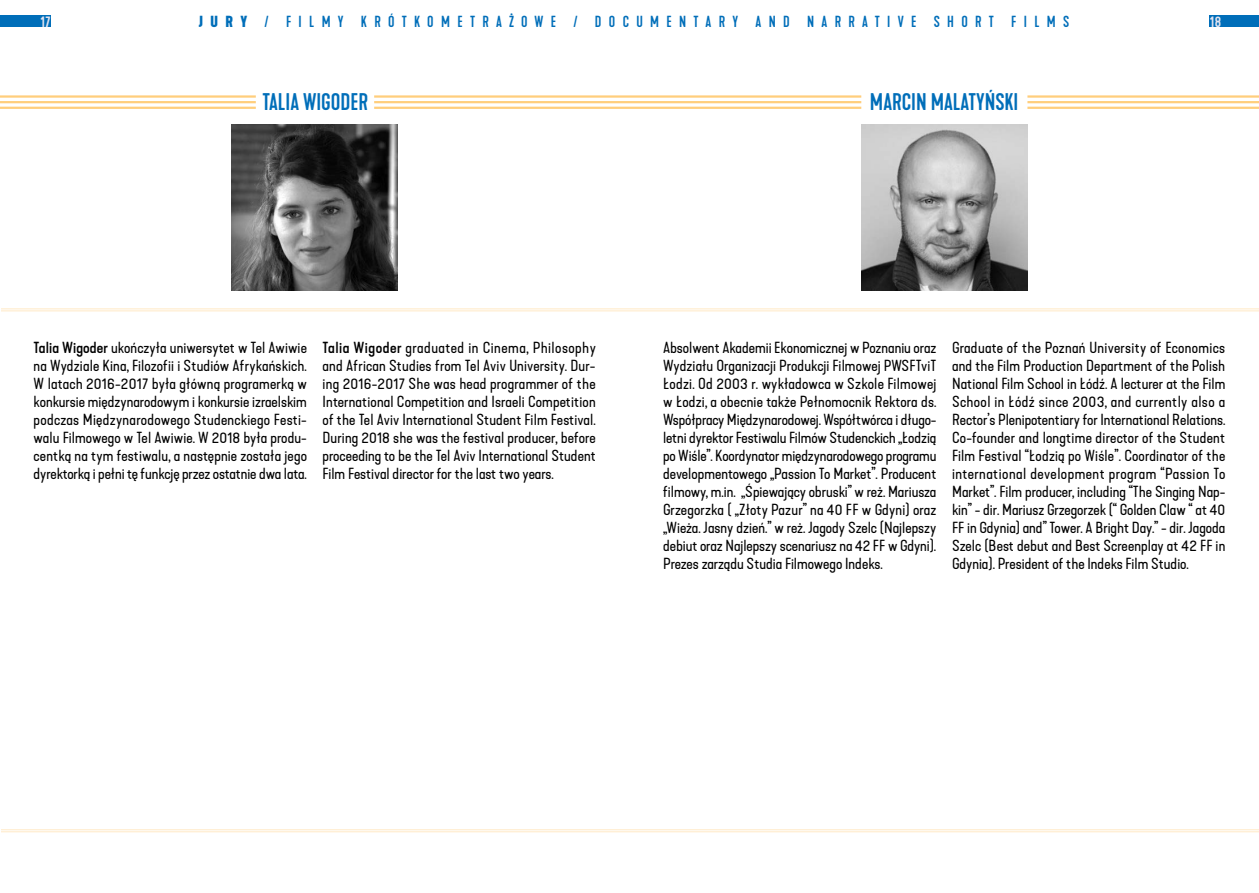
<style>
.page{position:relative;width:1259px;height:893px;background:#fff}
.page>*{position:absolute;margin:0;border:0;box-sizing:border-box;transform-origin:0 0}
.t1{font:500 22.5px "Kapra Neue";color:#006eb9}
.t2{font:expanded 15px/18px "Kapra Neue";color:#000;text-align:justify}
.t3{font:500 15px "Kapra Neue";letter-spacing:.49em;color:#006eb9}
.t4{font:500 15px "Kapra Neue";color:#e3e3ef}
.s1{font-weight:700}
.s2{font-weight:500}
</style>
<div class="page">
<div style="left:0;top:16px;width:51px;height:11px;background:#006eb9"></div>
<div style="left:1210px;top:16px;width:49px;height:11px;background:#006eb9"></div>
<hr style="left:0;top:95px;width:256px;height:3px;background:#ffce7c">
<hr style="left:0;top:101px;width:256px;height:2px;background:#ffce7c">
<hr style="left:0;top:107px;width:256px;height:2px;background:#ffce7c">
<hr style="left:1027px;top:95px;width:232px;height:3px;background:#ffce7c">
<hr style="left:1027px;top:101px;width:232px;height:2px;background:#ffce7c">
<hr style="left:1027px;top:107px;width:232px;height:2px;background:#ffce7c">
<hr style="left:374px;top:95px;width:487px;height:3px;background:#ffce7c">
<hr style="left:374px;top:101px;width:487px;height:2px;background:#ffce7c">
<hr style="left:374px;top:107px;width:487px;height:2px;background:#ffce7c">
<img style="left:231px;top:124px;width:166px;height:167px">
<img style="left:861px;top:124px;width:166px;height:167px">
<hr style="left:1px;top:308px;width:1258px;height:1px;background:#ffe9c5">
<hr style="left:1px;top:310px;width:1258px;height:1px;background:#ffe9c5">
<hr style="left:1px;top:829px;width:1258px;height:1px;background:#ffe9c5">
<hr style="left:1px;top:831px;width:1258px;height:1px;background:#ffe9c5">
<p class="t4" style="left:41px;top:13px;width:11px">17</p>
<p class="t3" style="left:199px;top:13px;width:872px"><span class="s1">JURY</span> / FILMY KRÓTKOMETRAŻOWE / DOCUMENTARY AND NARRATIVE SHORT FILMS</p>
<p class="t4" style="left:1210px;top:13px;width:13px">18</p>
<h1 class="t1" style="left:262px;top:88px;width:107px">TALIA WIGODER</h1>
<h1 class="t1" style="left:870px;top:88px;width:150px">MARCIN MALATYŃSKI</h1>
<p class="t2" style="left:322px;top:338px;width:275px"><span class="s2">Talia Wigoder</span> graduated in Cinema, Philosophy and African Studies from Tel Aviv University. Dur&shy;ing 2016-2017 She was head programmer of the International Competition and Israeli Competition of the Tel Aviv International Student Film Festival.<br>During 2018 she was the festival producer, before proceeding to be the Tel Aviv International Student Film Festival director for the last two years.</p>
<p class="t2" style="left:952px;top:338px;width:275px">Graduate of the Poznań University of Economics and the Film Production Department of the Polish National Film School in Łódź. A lecturer at the Film School in Łódź since 2003, and currently also a Rector’s Plenipotentiary for International Relations.<br>Co-founder and longtime director of the Student Film Festival “Łodzią po Wiśle”. Coordinator of the international development program “Passion To Market”. Film producer, including “The Singing Nap&shy;kin” - dir. Mariusz Grzegorzek (“ Golden Claw “ at 40<br>FF in Gdynia) and” Tower. A Bright Day.” - dir. Jagoda Szelc (Best debut and Best Screenplay at 42 FF in Gdynia). President of the Indeks Film Studio.</p>
<p class="t2" style="left:34px;top:338px;width:275px"><span class="s2">Talia Wigoder</span> ukończyła uniwersytet w Tel Awiwie na Wydziale Kina, Filozofii i Studiów Afrykańskich.<br>W latach 2016-2017 była główną programerką w konkursie międzynarodowym i konkursie izraelskim podczas Międzynarodowego Studenckiego Festi&shy;walu Filmowego w Tel Awiwie. W 2018 była produ&shy;centką na tym festiwalu, a następnie została jego dyrektorką i pełni tę funkcję przez ostatnie dwa lata.</p>
<p class="t2" style="left:663px;top:338px;width:275px">Absolwent Akademii Ekonomicznej w Poznaniu oraz Wydziału Organizacji Produkcji Filmowej PWSFTviT Łodzi. Od 2003 r. wykładowca w Szkole Filmowej w Łodzi, a obecnie także Pełnomocnik Rektora ds.<br>Współpracy Międzynarodowej. Współtwórca i długo&shy;letni dyrektor Festiwalu Filmów Studenckich „Łodzią po Wiśle”. Koordynator międzynarodowego programu developmentowego „Passion To Market”. Producent filmowy, m.in. „Śpiewający obruski” w reż. Mariusza Grzegorzka ( „Złoty Pazur” na 40 FF w Gdyni) oraz „Wieża. Jasny dzień.” w reż. Jagody Szelc (Najlepszy debiut oraz Najlepszy scenariusz na 42 FF w Gdyni).<br>Prezes zarządu Studia Filmowego Indeks.</p>
</div>
